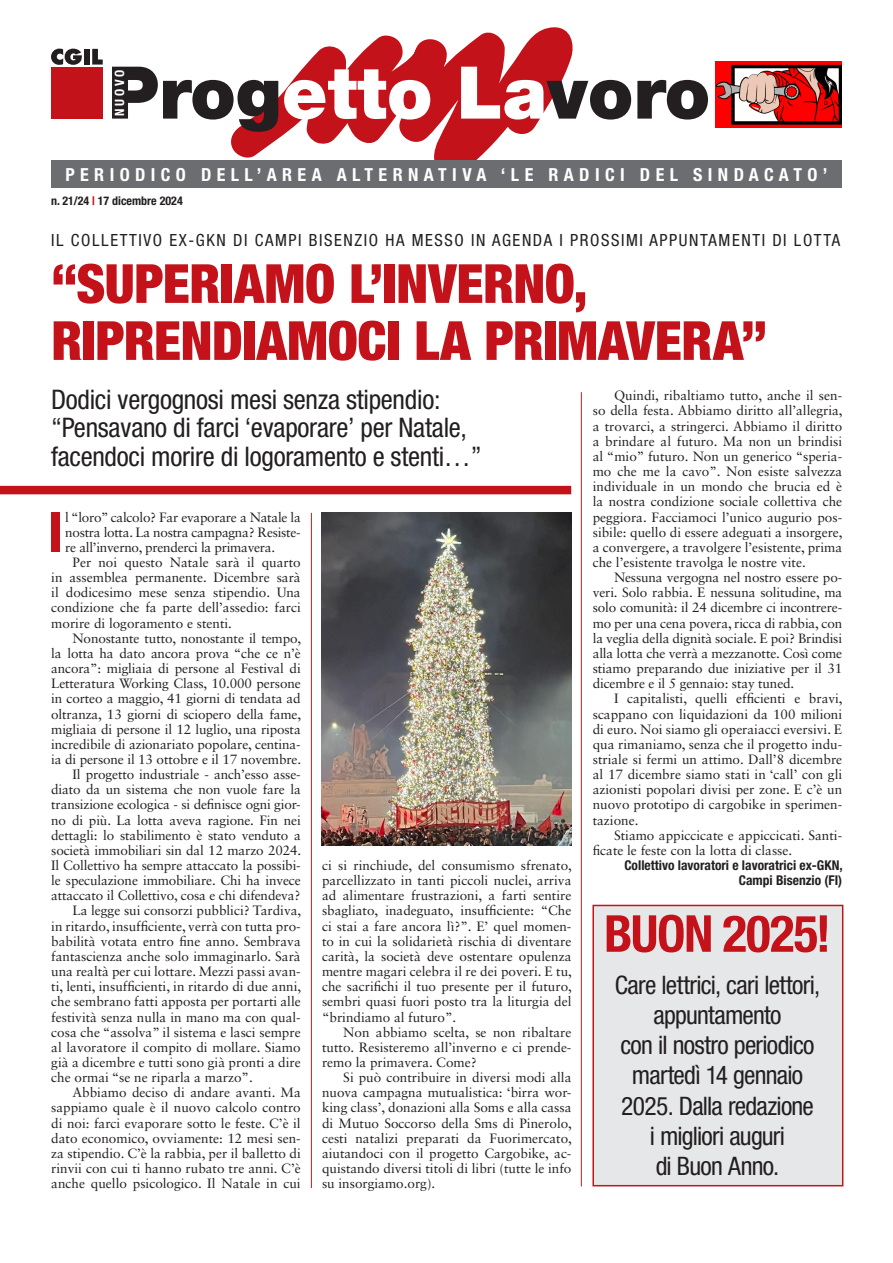
<style>
.page{position:relative;width:893px;height:1263px;background:#fff}
.page>*{position:absolute;margin:0;border:0;box-sizing:border-box;transform-origin:0 0}
.t1{font:700 condensed 55.95px "Helvetica Neue LT Std";color:#c4121a}
.Titolo_ok{font:900 condensed 54px "Helvetica Neue LT Std";letter-spacing:-.01em;color:#c4121a}
.Titolo_ok-2{font:700 condensed 51px "Helvetica Neue LT Std";letter-spacing:-.02em;color:#c4121a}
.Sommario{font:condensed 27px "Helvetica Neue LT Std";letter-spacing:-.01em;color:#231f20}
.Titolo_ok-3{font:condensed 25.5px/30.2px "Helvetica Neue LT Std";letter-spacing:-.03em;color:#231f20;text-align:center}
.t2{font:700 condensed 18px "Helvetica Neue LT Std";letter-spacing:.3em;color:#fff}
.Sommario-2{font:condensed 16.8px "Helvetica Neue LT Std";letter-spacing:.095em;color:#231f20}
.t3{font:13.5px/15.1px "Sabon LT Std";color:#231f20;text-align:justify}
.Firma{font:700 condensed 13.5px/15.1px "Helvetica Neue LT Std";color:#231f20;text-align:right}
.t4{font:700 condensed 12.9px "Helvetica Neue LT Std";letter-spacing:.22em;color:#fff}
.t5{font:700 condensed 12px "Helvetica Neue LT Std";color:#231f20}
.s1{color:#c4121a}
</style>
<div class="page">
<svg style="left:228px;top:27px;width:347px;height:134px"></svg>
<svg style="left:112px;top:67px;width:166px;height:65px"></svg>
<svg style="left:284px;top:69px;width:146px;height:51px"></svg>
<svg style="left:461px;top:67px;width:170px;height:53px"></svg>
<svg style="left:637px;top:80px;width:71px;height:40px"></svg>
<div style="left:51px;top:161px;width:791px;height:27px;background:#6c6d70"></div>
<svg style="left:51px;top:49px;width:31px;height:16px"></svg>
<div style="left:84px;top:49px;width:6px;height:16px;background:#231f20"></div>
<svg style="left:92px;top:49px;width:11px;height:16px"></svg>
<div style="left:51px;top:67px;width:52px;height:52px;background:#c4121a"></div>
<img style="left:716px;top:62px;width:126px;height:66px">
<hr style="left:311px;top:513px;width:1px;height:675px;background:#b32024">
<hr style="left:581px;top:392px;width:1px;height:794px;background:#b32024">
<div style="left:0;top:486px;width:571px;height:8px;background:#c4121a"></div>
<img style="left:322px;top:513px;width:249px;height:333px">
<div style="left:592px;top:905px;width:251px;height:281px;background:#e6e7e9;border:2px solid #c4121a"></div>
<p class="t4" style="left:112px;top:116px;width:48px;rotate:-90deg">NUOVO</p>
<p class="t2" style="left:65px;top:163px;width:763px">PERIODICO DELL’AREA ALTERNATIVA ‘LE RADICI DEL SINDACATO’</p>
<p class="t5" style="left:51px;top:193px;width:133px">n. 21/24 <span class="s1">|</span> 17 dicembre 2024</p>
<p class="Sommario-2" style="left:51px;top:230px;width:790px">IL COLLETTIVO EX-GKN DI CAMPI BISENZIO HA MESSO IN AGENDA I PROSSIMI APPUNTAMENTI DI LOTTA</p>
<p class="Titolo_ok" style="left:51px;top:250px;width:538px">“SUPERIAMO L’INVERNO,</p>
<p class="Titolo_ok" style="left:51px;top:307px;width:717px">RIPRENDIAMOCI LA PRIMAVERA”</p>
<p class="Sommario" style="left:51px;top:383px;width:391px">Dodici vergognosi mesi senza stipendio:</p>
<p class="Sommario" style="left:51px;top:412px;width:418px">“Pensavano di farci ‘evaporare’ per Natale,</p>
<p class="Sommario" style="left:51px;top:440px;width:432px">facendoci morire di logoramento e stenti…”</p>
<p class="t3" style="left:593px;top:388px;width:251px;text-indent:21px">Quindi, ribaltiamo tutto, anche il sen&shy;so della festa. Abbiamo diritto all’allegria, a trovarci, a stringerci. Abbiamo il diritto a brindare al futuro. Ma non un brindisi al “mio” futuro. Non un generico “speria&shy;mo che me la cavo”. Non esiste salvezza individuale in un mondo che brucia ed è la nostra condizione sociale collettiva che peggiora. Facciamoci l’unico augurio pos&shy;sibile: quello di essere adeguati a insorgere, a convergere, a travolgere l’esistente, prima che l’esistente travolga le nostre vite.</p>
<p class="t3" style="left:593px;top:570px;width:251px;text-indent:21px">Nessuna vergogna nel nostro essere po&shy;veri. Solo rabbia. E nessuna solitudine, ma solo comunità: il 24 dicembre ci incontrere&shy;mo per una cena povera, ricca di rabbia, con la veglia della dignità sociale. E poi? Brindisi alla lotta che verrà a mezzanotte. Così come stiamo preparando due iniziative per il 31 dicembre e il 5 gennaio: stay tuned.</p>
<p class="t3" style="left:593px;top:691px;width:251px;text-indent:21px">I capitalisti, quelli efficienti e bravi, scappano con liquidazioni da 100 milioni di euro. Noi siamo gli operaiacci eversivi. E qua rimaniamo, senza che il progetto indu&shy;striale si fermi un attimo. Dall’8 dicembre al 17 dicembre siamo stati in ‘call’ con gli azionisti popolari divisi per zone. E c’è un nuovo prototipo di cargobike in sperimen&shy;tazione.</p>
<p class="t3" style="left:593px;top:827px;width:251px;text-indent:21px">Stiamo appiccicate e appiccicati. Santi&shy;ficate le feste con la lotta di classe.</p>
<p class="Firma" style="left:624px;top:857px;width:220px">Collettivo lavoratori e lavoratrici ex-GKN,<br>Campi Bisenzio (FI)</p>
<p class="t1" style="left:48px;top:498px;width:16px">I</p>
<p class="t3" style="left:65px;top:509px;width:237px">l “loro” calcolo? Far evaporare a Natale la nostra lotta. La nostra campagna? Resiste&shy;re all’inverno, prenderci la primavera.</p>
<p class="t3" style="left:51px;top:555px;width:251px;text-indent:21px">Per noi questo Natale sarà il quarto in assemblea permanente. Dicembre sarà il dodicesimo mese senza stipendio. Una condizione che fa parte dell’assedio: farci morire di logoramento e stenti.</p>
<p class="t3" style="left:51px;top:630px;width:251px;text-indent:21px">Nonostante tutto, nonostante il tempo, la lotta ha dato ancora prova “che ce n’è ancora”: migliaia di persone al Festival di Letteratura Working Class, 10.000 persone in corteo a maggio, 41 giorni di tendata ad oltranza, 13 giorni di sciopero della fame, migliaia di persone il 12 luglio, una riposta incredibile di azionariato popolare, centina&shy;ia di persone il 13 ottobre e il 17 novembre.</p>
<p class="t3" style="left:51px;top:767px;width:251px;text-indent:21px">Il progetto industriale - anch’esso asse&shy;diato da un sistema che non vuole fare la transizione ecologica - si definisce ogni gior&shy;no di più. La lotta aveva ragione. Fin nei dettagli: lo stabilimento è stato venduto a società immobiliari sin dal 12 marzo 2024.<br>Il Collettivo ha sempre attaccato la possibi&shy;le speculazione immobiliare. Chi ha invece attaccato il Collettivo, cosa e chi difendeva?</p>
<p class="t3" style="left:51px;top:903px;width:251px;text-indent:21px">La legge sui consorzi pubblici? Tardiva, in ritardo, insufficiente, verrà con tutta pro&shy;babilità votata entro fine anno. Sembrava fantascienza anche solo immaginarlo. Sarà una realtà per cui lottare. Mezzi passi avan&shy;ti, lenti, insufficienti, in ritardo di due anni, che sembrano fatti apposta per portarti alle festività senza nulla in mano ma con qual&shy;cosa che “assolva” il sistema e lasci sempre al lavoratore il compito di mollare. Siamo già a dicembre e tutti sono già pronti a dire che ormai “se ne riparla a marzo”.</p>
<p class="t3" style="left:51px;top:1085px;width:251px;text-indent:21px">Abbiamo deciso di andare avanti. Ma sappiamo quale è il nuovo calcolo contro di noi: farci evaporare sotto le feste. C’è il dato economico, ovviamente: 12 mesi sen&shy;za stipendio. C’è la rabbia, per il balletto di rinvii con cui ti hanno rubato tre anni. C’è anche quello psicologico. Il Natale in cui</p>
<p class="t3" style="left:322px;top:858px;width:251px">ci si rinchiude, del consumismo sfrenato, parcellizzato in tanti piccoli nuclei, arriva ad alimentare frustrazioni, a farti sentire sbagliato, inadeguato, insufficiente: “Che ci stai a fare ancora lì?”. E’ quel momen&shy;to in cui la solidarietà rischia di diventare carità, la società deve ostentare opulenza mentre magari celebra il re dei poveri. E tu, che sacrifichi il tuo presente per il futuro, sembri quasi fuori posto tra la liturgia del “brindiamo al futuro”.</p>
<p class="t3" style="left:322px;top:1024px;width:251px;text-indent:21px">Non abbiamo scelta, se non ribaltare tutto. Resisteremo all’inverno e ci prende&shy;remo la primavera. Come?</p>
<p class="t3" style="left:322px;top:1070px;width:251px;text-indent:21px">Si può contribuire in diversi modi alla nuova campagna mutualistica: ‘birra wor&shy;king class’, donazioni alla Soms e alla cassa di Mutuo Soccorso della Sms di Pinerolo, cesti natalizi preparati da Fuorimercato, aiutandoci con il progetto Cargobike, ac&shy;quistando diversi titoli di libri (tutte le info su insorgiamo.org).</p>
<p class="Titolo_ok-2" style="left:604px;top:903px;width:228px">BUON 2025!</p>
<p class="Titolo_ok-3" style="left:615px;top:970px;width:207px">Care lettrici, cari lettori, appuntamento</p>
<p class="Titolo_ok-3" style="left:620px;top:1030px;width:196px">con il nostro periodico martedì 14 gennaio<br>2025. Dalla redazione</p>
<p class="Titolo_ok-3" style="left:650px;top:1120px;width:137px">i migliori auguri</p>
<p class="Titolo_ok-3" style="left:656px;top:1150px;width:125px">di Buon Anno.</p>
</div>
